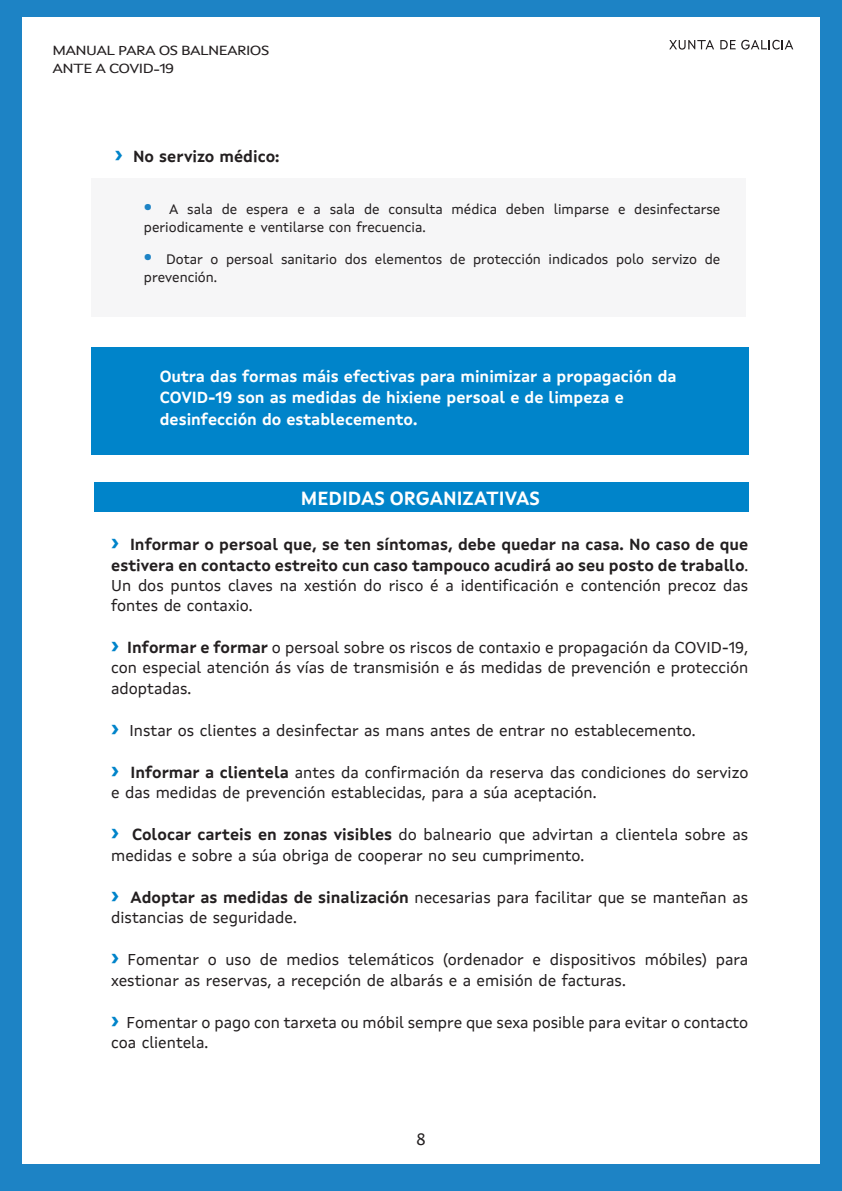
<style>
.page{position:relative;width:842px;height:1191px;background:#fff}
.page>*{position:absolute;margin:0;border:0;box-sizing:border-box;transform-origin:0 0}
.t1{font:700 19px "Xunta Sans";color:#fff}
.t2{font:16px/20.2px "Xunta Sans";color:#231f20}
.t3{font:700 16px/20.2px "Xunta Sans";color:#231f20;text-align:justify}
.t4{font:700 16px/21.4px "Xunta Sans";color:#fff}
.t5{font:16px "Lucida Grande";color:#231f20}
.t6{font:14px/18.2px "Xunta Sans";color:#231f20}
.t7{font:13.4px/18px "Xunta Sans";letter-spacing:-.04em;color:#231f20;scale:1.19 1}
.s1{font-family:"Montserrat";font-size:24px;color:#0084ca}
.s2{font-family:"Montserrat";font-weight:900;font-size:24px;color:#1d83c5}
.s3{font-weight:400}
.s4{font-family:"Montserrat";font-weight:700;font-size:24px;color:#0084ca}
.s5{font-weight:700}
</style>
<div class="page">
<div style="left:0;top:0;width:841px;height:1191px;background:#1d83c5"></div>
<div style="left:22px;top:17px;width:797px;height:1147px;background:#fff"></div>
<svg style="left:720px;top:40px;width:15px;height:9px"></svg>
<svg style="left:741px;top:40px;width:52px;height:10px"></svg>
<svg style="left:669px;top:40px;width:45px;height:10px"></svg>
<div style="left:94px;top:482px;width:654px;height:30px;background:#0084ca"></div>
<div style="left:91px;top:347px;width:657px;height:107px;background:#0084ca"></div>
<div style="left:91px;top:179px;width:654px;height:138px;background:#f6f6f7"></div>
<p class="t7" style="left:53px;top:42px;width:183px">MANUAL PARA OS BALNEARIOS<br>ANTE A COVID-19</p>
<p class="t3" style="left:115px;top:148px;width:166px"><span class="s1">›</span> No servizo médico:</p>
<p class="t6" style="left:144px;top:201px;width:578px"><span class="s2">·</span> A sala de espera e a sala de consulta médica deben limparse e desinfectarse periodicamente e ventilarse con frecuencia.</p>
<p class="t6" style="left:144px;top:251px;width:578px"><span class="s2">·</span> Dotar o persoal sanitario dos elementos de protección indicados polo servizo de prevención.</p>
<p class="t4" style="left:160px;top:367px;width:518px">Outra das formas máis efectivas para minimizar a propagación da<br>COVID-19 son as medidas de hixiene persoal e de limpeza e desinfección do establecemento.</p>
<p class="t1" style="left:301px;top:490px;width:240px">MEDIDAS ORGANIZATIVAS</p>
<p class="t3" style="left:111px;top:536px;width:638px"><span class="s1">›</span> Informar o persoal que, se ten síntomas, debe quedar na casa. No caso de que estivera en contacto estreito cun caso tampouco acudirá ao seu posto de traballo<span class="s3">.<br>Un dos puntos claves na xestión do risco é a identificación e contención precoz das fontes de contaxio.</span></p>
<p class="t2" style="left:111px;top:639px;width:638px;text-align:justify"><span class="s4">›</span> <span class="s5">Informar e formar</span> o persoal sobre os riscos de contaxio e propagación da COVID-19, con especial atención ás vías de transmisión e ás medidas de prevención e protección adoptadas.</p>
<p class="t2" style="left:111px;top:721px;width:586px"><span class="s4">›</span> Instar os clientes a desinfectar as mans antes de entrar no establecemento.</p>
<p class="t2" style="left:111px;top:763px;width:638px"><span class="s4">›</span> <span class="s5">Informar a clientela</span> antes da confirmación da reserva das condiciones do servizo e das medidas de prevención establecidas, para a súa aceptación.</p>
<p class="t2" style="left:111px;top:826px;width:638px"><span class="s4">›</span> <span class="s5">Colocar carteis en zonas visibles</span> do balneario que advirtan a clientela sobre as medidas e sobre a súa obriga de cooperar no seu cumprimento.</p>
<p class="t2" style="left:111px;top:888px;width:638px"><span class="s4">›</span> <span class="s5">Adoptar as medidas de sinalización</span> necesarias para facilitar que se manteñan as distancias de seguridade.</p>
<p class="t2" style="left:111px;top:951px;width:638px"><span class="s4">›</span> Fomentar o uso de medios telemáticos (ordenador e dispositivos móbiles) para xestionar as reservas, a recepción de albarás e a emisión de facturas.</p>
<p class="t2" style="left:111px;top:1013px;width:638px"><span class="s4">›</span> Fomentar o pago con tarxeta ou móbil sempre que sexa posible para evitar o contacto coa clientela.</p>
<p class="t5" style="left:416px;top:1132px;width:12px">8</p>
</div>
